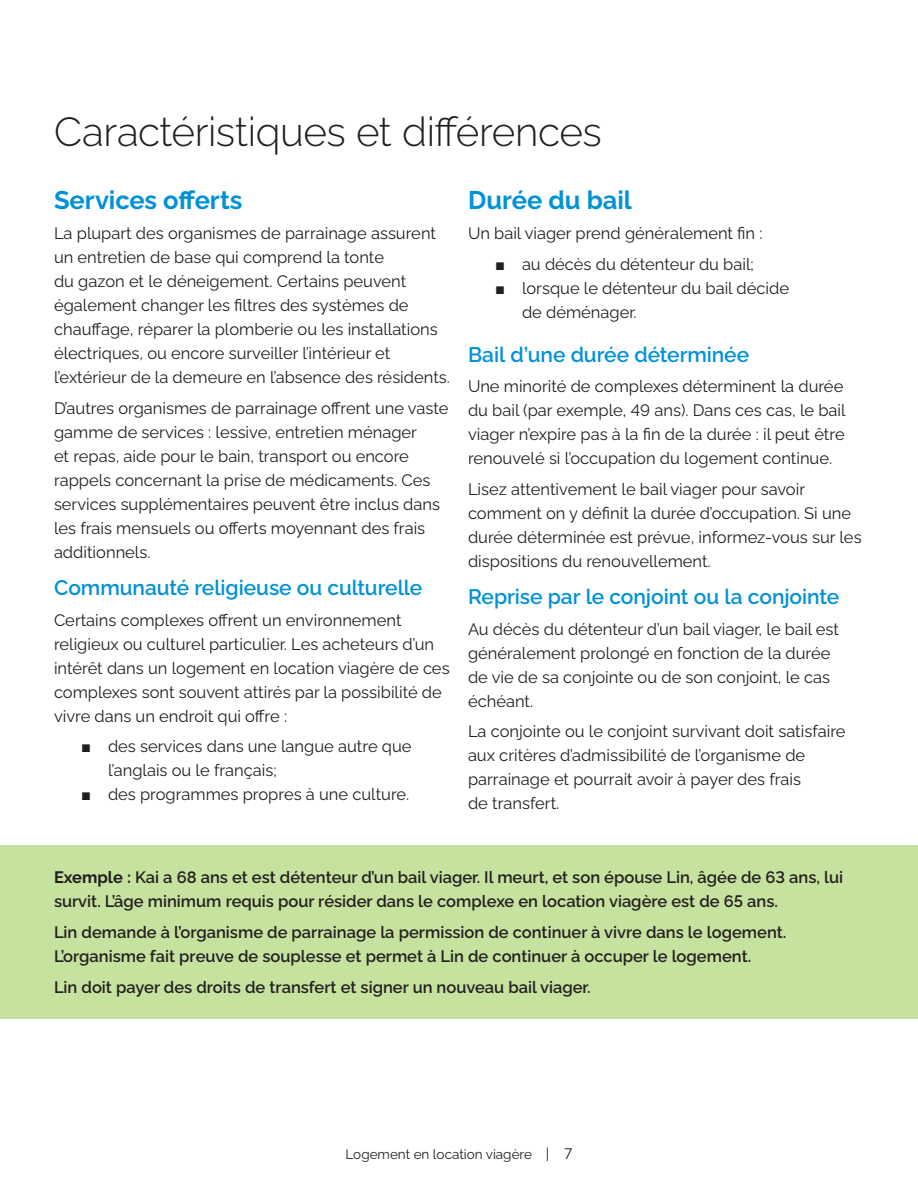
<style>
.page{position:relative;width:918px;height:1188px;background:#fff}
.page>*{position:absolute;margin:0;border:0;box-sizing:border-box;transform-origin:0 0}
.t1{font:300 40.5px "Algomabeta";letter-spacing:-.01em;color:#231f20}
.Heading_2{font:700 25.5px "Algomabeta";color:#0092d6}
.Heading_3{font:600 21px "Algomabeta";letter-spacing:-.005em;color:#0092d6}
.t2{font:16.5px/24px "Algomabeta";color:#231f20}
.t3{font:600 16.5px/24px "Algomabeta";color:#231f20}
.t4{font:13.5px "Algomabeta";color:#231f20}
.s1{font-family:"Arial";font-weight:700}
.s2{font-weight:700}
.s3{font-size:15px}
</style>
<div class="page">
<div style="left:0;top:846px;width:918px;height:173px;background:#c5e29e"></div>
<p class="t1" style="left:54px;top:100px;width:549px">Caractéristiques et différences</p>
<h2 class="Heading_2" style="left:54px;top:180px;width:190px">Services offerts</h2>
<p class="t2" style="left:54px;top:220px;width:398px">La plupart des organismes de parrainage assurent un entretien de base qui comprend la tonte<br>du gazon et le déneigement. Certains peuvent également changer les filtres des systèmes de chauffage, réparer la plomberie ou les installations électriques, ou encore surveiller l’intérieur et l’extérieur de la demeure en l’absence des résidents.</p>
<p class="t2" style="left:54px;top:395px;width:396px">D’autres organismes de parrainage offrent une vaste gamme de services : lessive, entretien ménager<br>et repas, aide pour le bain, transport ou encore rappels concernant la prise de médicaments. Ces services supplémentaires peuvent être inclus dans les frais mensuels ou offerts moyennant des frais additionnels.</p>
<h3 class="Heading_3" style="left:54px;top:571px;width:370px">Communauté religieuse ou culturelle</h3>
<p class="t2" style="left:54px;top:606px;width:397px">Certains complexes offrent un environnement religieux ou culturel particulier. Les acheteurs d’un intérêt dans un logement en location viagère de ces complexes sont souvent attirés par la possibilité de vivre dans un endroit qui offre :</p>
<p class="t2" style="left:108px;top:733px;width:305px;text-indent:-27px"><span class="s1">■</span> des services dans une langue autre que l’anglais ou le français;</p>
<p class="t2" style="left:81px;top:781px;width:330px"><span class="s1">■</span> des programmes propres à une culture.</p>
<h2 class="Heading_2" style="left:468px;top:180px;width:165px">Durée du bail</h2>
<p class="t2" style="left:468px;top:220px;width:296px">Un bail viager prend généralement fin :</p>
<p class="t2" style="left:495px;top:251px;width:260px"><span class="s1">■</span> au décès du détenteur du bail;</p>
<p class="t2" style="left:522px;top:275px;width:269px;text-indent:-27px"><span class="s1">■</span> lorsque le détenteur du bail décide de déménager.</p>
<h3 class="Heading_3" style="left:468px;top:338px;width:283px">Bail d’une durée déterminée</h3>
<p class="t2" style="left:468px;top:373px;width:379px">Une minorité de complexes déterminent la durée du bail (par exemple, 49 ans). Dans ces cas, le bail viager n’expire pas à la fin de la durée : il peut être renouvelé si l’occupation du logement continue.</p>
<p class="t2" style="left:468px;top:476px;width:395px">Lisez attentivement le bail viager pour savoir comment on y définit la durée d’occupation. Si une durée déterminée est prévue, informez-vous sur les dispositions du renouvellement.</p>
<h3 class="Heading_3" style="left:468px;top:580px;width:373px">Reprise par le conjoint ou la conjointe</h3>
<p class="t2" style="left:468px;top:615px;width:373px">Au décès du détenteur d’un bail viager, le bail est généralement prolongé en fonction de la durée de vie de sa conjointe ou de son conjoint, le cas échéant.</p>
<p class="t2" style="left:468px;top:718px;width:379px">La conjointe ou le conjoint survivant doit satisfaire aux critères d’admissibilité de l’organisme de parrainage et pourrait avoir à payer des frais<br>de transfert.</p>
<p class="t3" style="left:54px;top:864px;width:791px"><span class="s2">Exemple :</span> Kai a 68 ans et est détenteur d’un bail viager. Il meurt, et son épouse Lin, âgée de 63 ans, lui survit. L’âge minimum requis pour résider dans le complexe en location viagère est de 65 ans.</p>
<p class="t3" style="left:54px;top:919px;width:734px">Lin demande à l’organisme de parrainage la permission de continuer à vivre dans le logement.<br>L’organisme fait preuve de souplesse et permet à Lin de continuer à occuper le logement.</p>
<p class="t3" style="left:54px;top:973px;width:538px">Lin doit payer des droits de transfert et signer un nouveau bail viager.</p>
<p class="t4" style="left:346px;top:1144px;width:228px">Logement en location viagère <span class="s3">| 7</span></p>
</div>
